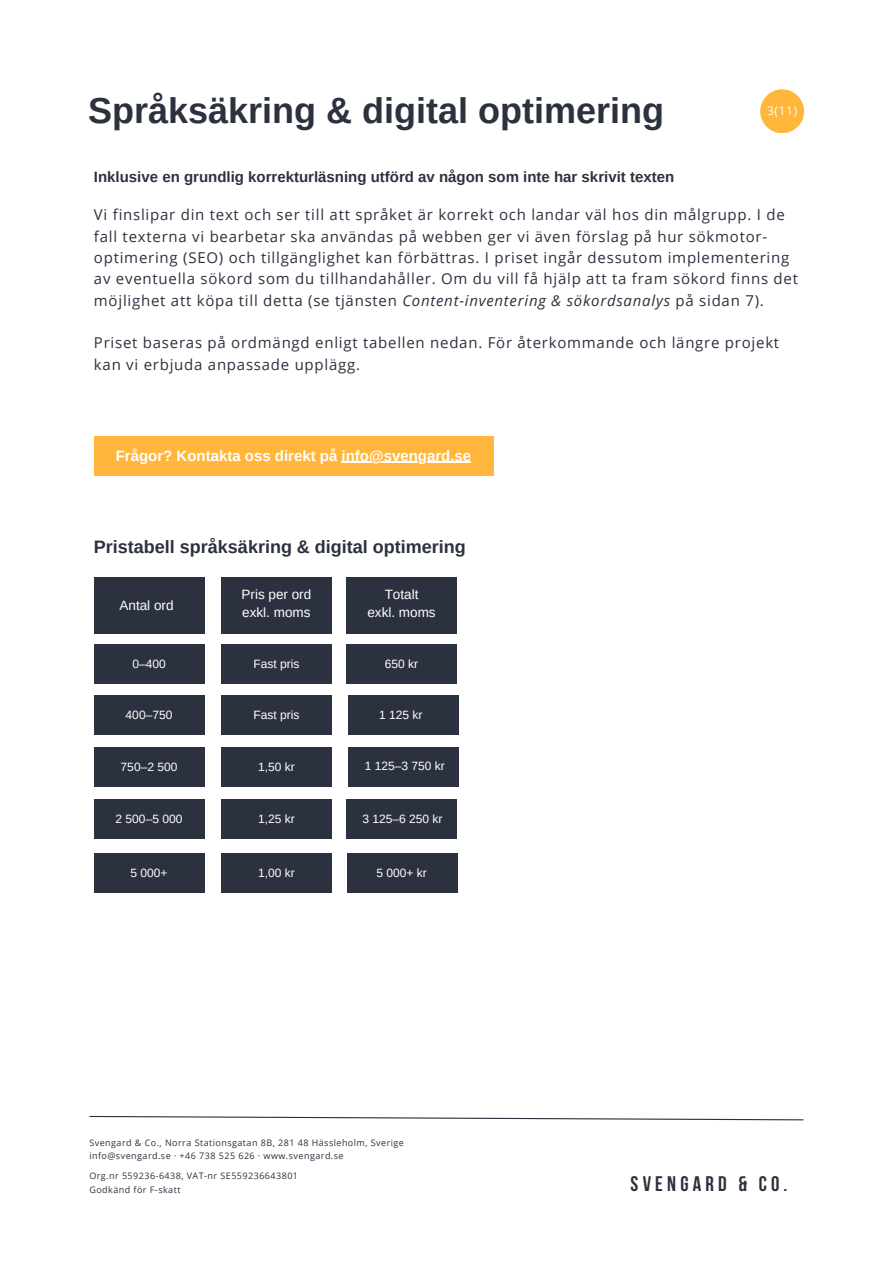
<style>
.page{position:relative;width:893px;height:1264px;background:#fff}
.page>*{position:absolute;margin:0;border:0;box-sizing:border-box;transform-origin:0 0}
.t1{font:700 36px "Arimo";color:#2c313f}
.t2{font:700 21px "Bebas Neue";letter-spacing:.2em;color:#2c313f}
.t3{font:700 18px "Arimo";color:#2c313f}
.t4{font:15px/21.3px "Open Sans";letter-spacing:.05em;color:#2c313f}
.t5{font:700 15px "Arimo";color:#2c313f}
.t6{font:700 15px "Arimo";color:#fff}
.t7{font:13.5px "Arimo";color:#fff}
.t8{font:12px "Arimo";color:#fff}
.t9{font:12px "Open Sans";color:#fff}
.t10{font:9px "Open Sans";letter-spacing:.05em;color:#2c313f}
.s1{font-style:italic}
</style>
<div class="page">
<div style="left:94px;top:577px;width:110px;height:56px;background:#2c313f"></div>
<div style="left:221px;top:577px;width:110px;height:56px;background:#2c313f"></div>
<div style="left:346px;top:577px;width:110px;height:56px;background:#2c313f"></div>
<div style="left:94px;top:645px;width:110px;height:39px;background:#2c313f"></div>
<div style="left:221px;top:645px;width:110px;height:39px;background:#2c313f"></div>
<div style="left:346px;top:645px;width:110px;height:39px;background:#2c313f"></div>
<div style="left:94px;top:695px;width:110px;height:40px;background:#2c313f"></div>
<div style="left:94px;top:747px;width:110px;height:39px;background:#2c313f"></div>
<div style="left:94px;top:799px;width:110px;height:39px;background:#2c313f"></div>
<div style="left:94px;top:853px;width:110px;height:39px;background:#2c313f"></div>
<div style="left:221px;top:695px;width:110px;height:40px;background:#2c313f"></div>
<div style="left:348px;top:695px;width:110px;height:40px;background:#2c313f"></div>
<div style="left:221px;top:747px;width:110px;height:39px;background:#2c313f"></div>
<div style="left:348px;top:747px;width:110px;height:39px;background:#2c313f"></div>
<div style="left:221px;top:799px;width:110px;height:39px;background:#2c313f"></div>
<div style="left:346px;top:799px;width:110px;height:39px;background:#2c313f"></div>
<div style="left:221px;top:853px;width:110px;height:39px;background:#2c313f"></div>
<div style="left:347px;top:853px;width:110px;height:39px;background:#2c313f"></div>
<div style="left:760px;top:89px;width:44px;height:44px;background:#ffb63b;border-radius:50%"></div>
<svg style="left:89px;top:1115px;width:715px;height:5px"></svg>
<div style="left:94px;top:436px;width:399px;height:39px;background:#ffb63b"></div>
<hr style="left:341px;top:462px;width:130px;height:1px;background:#fff">
<p class="t1" style="left:88px;top:90px;width:577px">Språksäkring &amp; digital optimering</p>
<p class="t5" style="left:94px;top:169px;width:581px">Inklusive en grundlig korrekturläsning utförd av någon som inte har skrivit texten</p>
<p class="t9" style="left:767px;top:102px;width:32px">3(11)</p>
<p class="t4" style="left:94px;top:204px;width:705px">Vi finslipar din text och ser till att språket är korrekt och landar väl hos din målgrupp. I de fall texterna vi bearbetar ska användas på webben ger vi även förslag på hur sökmotor&shy;optimering (SEO) och tillgänglighet kan förbättras. I priset ingår dessutom implementering av eventuella sökord som du tillhandahåller. Om du vill få hjälp att ta fram sökord finns det möjlighet att köpa till detta (se tjänsten <span class="s1">Content-inventering &amp; sökordsanalys</span> på sidan 7).</p>
<p class="t4" style="left:94px;top:332px;width:686px">Priset baseras på ordmängd enligt tabellen nedan. För återkommande och längre projekt kan vi erbjuda anpassade upplägg.</p>
<p class="t6" style="left:116px;top:447px;width:357px">Frågor? Kontakta oss direkt på info@svengard.se</p>
<p class="t3" style="left:94px;top:537px;width:373px">Pristabell språksäkring &amp; digital optimering</p>
<p class="t7" style="left:119px;top:597px;width:55px">Antal ord</p>
<p class="t7" style="left:241px;top:586px;width:71px">Pris per ord</p>
<p class="t7" style="left:242px;top:604px;width:70px">exkl. moms</p>
<p class="t7" style="left:384px;top:586px;width:35px">Totalt</p>
<p class="t7" style="left:367px;top:604px;width:70px">exkl. moms</p>
<p class="t8" style="left:132px;top:657px;width:35px">0–400</p>
<p class="t8" style="left:126px;top:708px;width:48px">400–750</p>
<p class="t8" style="left:253px;top:657px;width:47px">Fast pris</p>
<p class="t8" style="left:253px;top:708px;width:47px">Fast pris</p>
<p class="t8" style="left:385px;top:657px;width:35px">650 kr</p>
<p class="t8" style="left:379px;top:708px;width:45px">1 125 kr</p>
<p class="t8" style="left:121px;top:760px;width:58px">750–2 500</p>
<p class="t8" style="left:258px;top:760px;width:38px">1,50 kr</p>
<p class="t8" style="left:365px;top:759px;width:82px">1 125–3 750 kr</p>
<p class="t8" style="left:116px;top:812px;width:68px">2 500–5 000</p>
<p class="t8" style="left:258px;top:812px;width:38px">1,25 kr</p>
<p class="t8" style="left:362px;top:812px;width:82px">3 125–6 250 kr</p>
<p class="t8" style="left:130px;top:866px;width:39px">5 000+</p>
<p class="t8" style="left:258px;top:866px;width:38px">1,00 kr</p>
<p class="t8" style="left:376px;top:866px;width:52px">5 000+ kr</p>
<p class="t10" style="left:89px;top:1136px;width:316px">Svengard &amp; Co., Norra Stationsgatan 8B, 281 48 Hässleholm, Sverige</p>
<p class="t10" style="left:89px;top:1149px;width:256px">info@svengard.se · +46 738 525 626 · www.svengard.se</p>
<p class="t10" style="left:89px;top:1169px;width:210px">Org.nr 559236-6438, VAT-nr SE559236643801</p>
<p class="t10" style="left:89px;top:1183px;width:93px">Godkänd för F-skatt</p>
<p class="t2" style="left:630px;top:1175px;width:158px">SVENGARD &amp; CO.</p>
</div>
